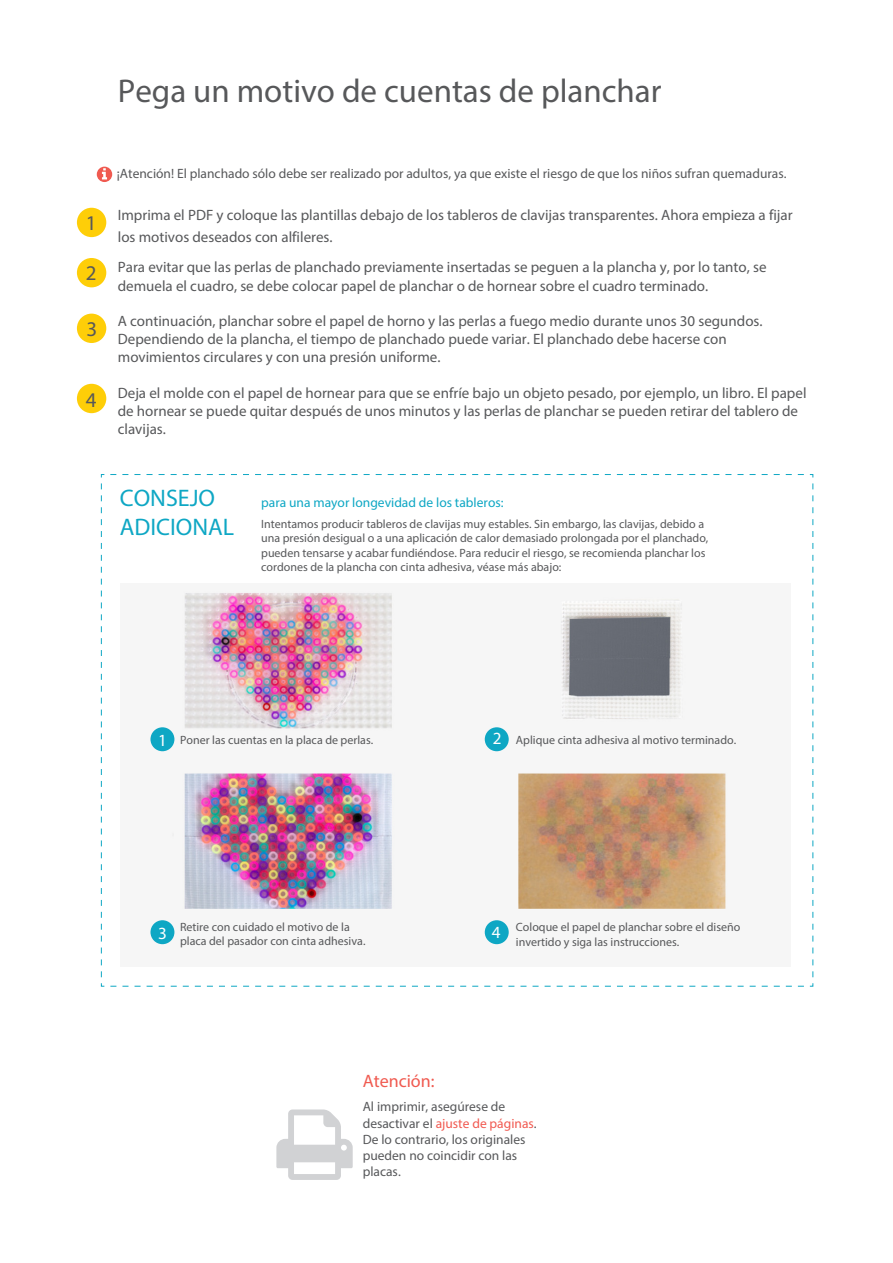
<style>
.page{position:relative;width:893px;height:1263px;background:#fff}
.page>*{position:absolute;margin:0;border:0;box-sizing:border-box;transform-origin:0 0}
.t1{font:33px "Myriad Pro";color:#57585a}
.t2{font:24px/28.8px "Myriad Pro";color:#0ea7c4}
.t3{font:21px "Myriad Pro";color:#57585a}
.t4{font:18px "Myriad Pro";color:#f05a50}
.t5{font:17.1px "Myriad Pro";color:#fff}
.t6{font:15px/18px "Myriad Pro";color:#57585a}
.t7{font:13.5px/16.2px "Myriad Pro";color:#57585a}
.t8{font:13.5px "Myriad Pro";color:#0ea7c4}
.t9{font:12px/14.4px "Myriad Pro";color:#57585a}
.s1{color:#f15a51}
</style>
<div class="page">
<svg style="left:276px;top:1109px;width:77px;height:71px"></svg>
<svg style="left:97px;top:167px;width:15px;height:15px"></svg>
<div style="left:77px;top:208px;width:29px;height:29px;background:#fece08;border-radius:50%"></div>
<div style="left:77px;top:258px;width:29px;height:29px;background:#fece08;border-radius:50%"></div>
<div style="left:77px;top:314px;width:29px;height:29px;background:#fece08;border-radius:50%"></div>
<div style="left:77px;top:384px;width:29px;height:29px;background:#fece08;border-radius:50%"></div>
<img style="left:101px;top:474px;width:713px;height:513px">
<p class="t1" style="left:118px;top:71px;width:545px">Pega un motivo de cuentas de planchar</p>
<p class="t3" style="left:86px;top:210px;width:12px">1</p>
<p class="t3" style="left:86px;top:260px;width:12px">2</p>
<p class="t3" style="left:86px;top:316px;width:12px">3</p>
<p class="t3" style="left:86px;top:387px;width:12px">4</p>
<p class="t7" style="left:117px;top:165px;width:671px">¡Atención! El planchado sólo debe ser realizado por adultos, ya que existe el riesgo de que los niños sufran quemaduras.</p>
<p class="t6" style="left:118px;top:203px;width:676px;line-height:22.5px">Imprima el PDF y coloque las plantillas debajo de los tableros de clavijas transparentes. Ahora empieza a fijar los motivos deseados con alfileres.</p>
<p class="t6" style="left:118px;top:257px;width:650px;line-height:18.6px">Para evitar que las perlas de planchado previamente insertadas se peguen a la plancha y, por lo tanto, se demuela el cuadro, se debe colocar papel de planchar o de hornear sobre el cuadro terminado.</p>
<p class="t6" style="left:118px;top:312px;width:646px">A continuación, planchar sobre el papel de horno y las perlas a fuego medio durante unos 30 segundos.<br>Dependiendo de la plancha, el tiempo de planchado puede variar. El planchado debe hacerse con movimientos circulares y con una presión uniforme.</p>
<p class="t6" style="left:118px;top:384px;width:690px">Deja el molde con el papel de hornear para que se enfríe bajo un objeto pesado, por ejemplo, un libro. El papel de hornear se puede quitar después de unos minutos y las perlas de planchar se pueden retirar del tablero de clavijas.</p>
<p class="t2" style="left:120px;top:483px;width:116px">CONSEJO<br>ADICIONAL</p>
<p class="t8" style="left:261px;top:494px;width:244px">para una mayor longevidad de los tableros:</p>
<p class="t9" style="left:261px;top:516px;width:449px">Intentamos producir tableros de clavijas muy estables. Sin embargo, las clavijas, debido a una presión desigual o a una aplicación de calor demasiado prolongada por el planchado, pueden tensarse y acabar fundiéndose. Para reducir el riesgo, se recomienda planchar los cordones de la plancha con cinta adhesiva, véase más abajo:</p>
<p class="t5" style="left:158px;top:730px;width:10px">1</p>
<p class="t9" style="left:180px;top:732px;width:195px">Poner las cuentas en la placa de perlas.</p>
<p class="t5" style="left:493px;top:728px;width:10px">2</p>
<p class="t9" style="left:516px;top:732px;width:222px">Aplique cinta adhesiva al motivo terminado.</p>
<p class="t5" style="left:158px;top:922px;width:10px">3</p>
<p class="t9" style="left:180px;top:919px;width:187px">Retire con cuidado el motivo de la placa del pasador con cinta adhesiva.</p>
<p class="t5" style="left:492px;top:922px;width:10px">4</p>
<p class="t9" style="left:516px;top:919px;width:226px;line-height:14.9px">Coloque el papel de planchar sobre el diseño invertido y siga las instrucciones.</p>
<p class="t4" style="left:363px;top:1069px;width:73px">Atención:</p>
<p class="t7" style="left:363px;top:1098px;width:175px">Al imprimir, asegúrese de desactivar el <span class="s1">ajuste de páginas</span>.<br>De lo contrario, los originales pueden no coincidir con las placas.</p>
</div>
